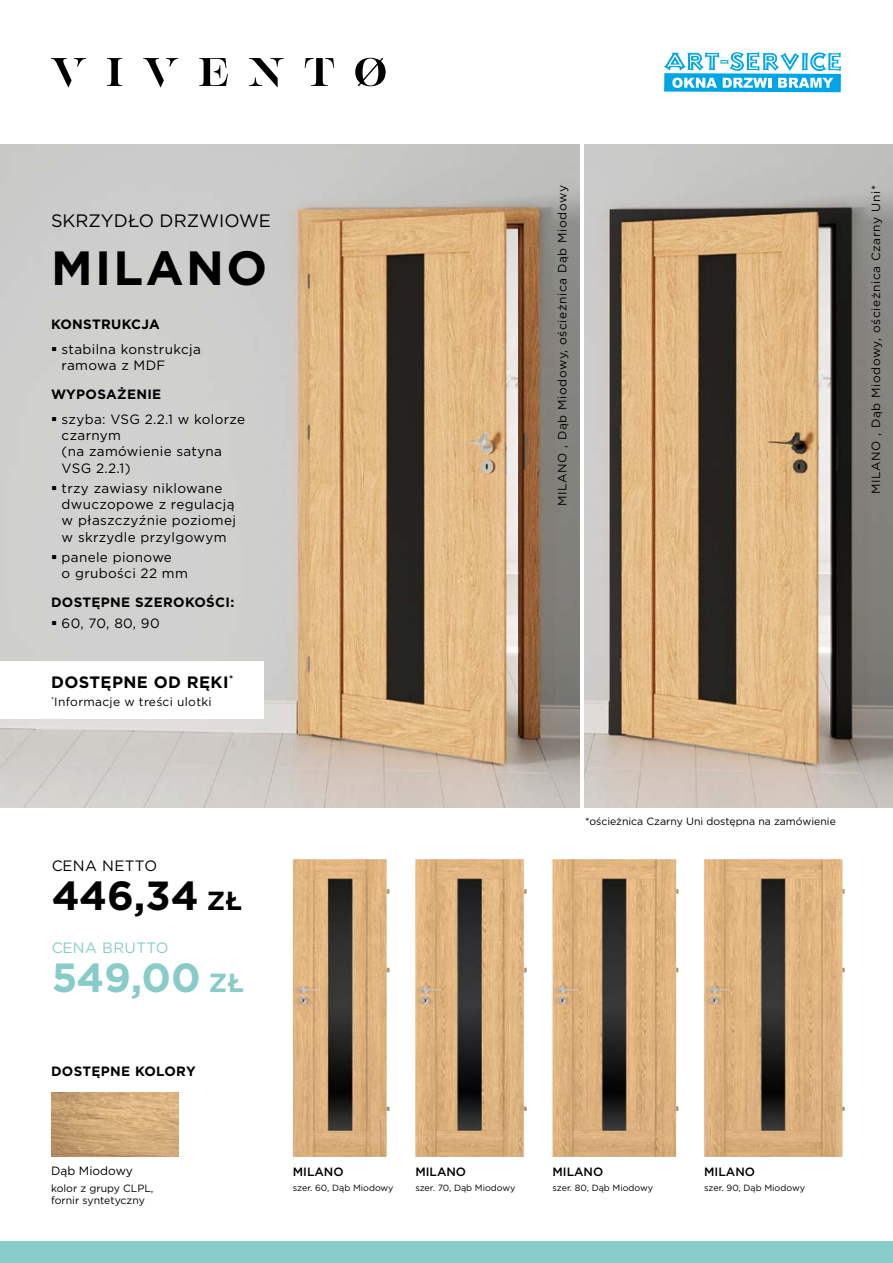
<style>
.page{position:relative;width:893px;height:1263px;background:#fff}
.page>*{position:absolute;margin:0;border:0;box-sizing:border-box;transform-origin:0 0}
.Nazwa_modelu{font:700 48px "Gotham";letter-spacing:.05em;color:#000}
.t1{font:700 40.65px "Gotham";color:#000}
.t2{font:700 40.65px "Gotham";color:#88ccc9}
.Nazwa_modelu-2{font:18px "Gotham";color:#000}
.Śródtytuł{font:700 16.5px "Gotham";letter-spacing:.025em;color:#000}
.t3{font:15px "Gotham";letter-spacing:.025em;color:#88ccc9}
.t4{font:15px "Gotham";letter-spacing:.025em;color:#000}
.t5{font:13.5px/16.2px "Gotham";letter-spacing:.025em;color:#000}
.Śródtytuł-2{font:700 13.5px "Gotham";letter-spacing:.025em;color:#000}
.Opis_wizualizacji{font:12px "Gotham";letter-spacing:.05em;color:#000}
.Śródtytuł-3{font:12px "Gotham";letter-spacing:.025em;color:#000}
.Opis{font:500 12px "Gotham";color:#000}
.Opis_ikony{font:12px "Gotham";color:#000}
.Opis_wizualizacji-2{font:10.5px "Gotham";color:#000}
.Opis_ikony-2{font:10.5px/12.6px "Gotham";color:#000}
.Opis_ikony-3{font:9px "Gotham";color:#000}
.s1{font-size:26.1px}
</style>
<div class="page">
<img style="left:0;top:145px;width:580px;height:663px">
<div style="left:0;top:1242px;width:893px;height:21px;background:#88ccc9"></div>
<img style="left:584px;top:145px;width:309px;height:663px">
<img style="left:415px;top:859px;width:112px;height:298px">
<img style="left:293px;top:859px;width:97px;height:298px">
<img style="left:552px;top:859px;width:127px;height:298px">
<img style="left:704px;top:859px;width:141px;height:298px">
<div style="left:0;top:662px;width:264px;height:57px;background:#fff"></div>
<svg style="left:51px;top:58px;width:35px;height:30px"></svg>
<svg style="left:143px;top:58px;width:35px;height:30px"></svg>
<svg style="left:107px;top:58px;width:15px;height:28px"></svg>
<svg style="left:199px;top:58px;width:29px;height:28px"></svg>
<svg style="left:249px;top:58px;width:35px;height:30px"></svg>
<svg style="left:305px;top:58px;width:29px;height:28px"></svg>
<svg style="left:355px;top:58px;width:31px;height:28px"></svg>
<svg style="left:664px;top:52px;width:177px;height:40px"></svg>
<img style="left:51px;top:1093px;width:128px;height:64px">
<svg style="left:52px;top:347px;width:4px;height:4px"></svg>
<svg style="left:52px;top:417px;width:4px;height:4px"></svg>
<svg style="left:52px;top:486px;width:4px;height:4px"></svg>
<svg style="left:52px;top:555px;width:4px;height:4px"></svg>
<svg style="left:52px;top:621px;width:4px;height:4px"></svg>
<p class="Nazwa_modelu-2" style="left:51px;top:209px;width:221px">SKRZYDŁO DRZWIOWE</p>
<p class="Nazwa_modelu" style="left:51px;top:236px;width:218px">MILANO</p>
<p class="Śródtytuł-2" style="left:51px;top:316px;width:110px">KONSTRUKCJA</p>
<p class="t5" style="left:62px;top:341px;width:141px">stabilna konstrukcja ramowa z MDF</p>
<p class="Śródtytuł-2" style="left:51px;top:386px;width:112px">WYPOSAŻENIE</p>
<p class="t5" style="left:62px;top:411px;width:185px">szyba: VSG 2.2.1 w kolorze czarnym<br>(na zamówienie satyna<br>VSG 2.2.1)</p>
<p class="t5" style="left:62px;top:480px;width:176px">trzy zawiasy niklowane dwuczopowe z regulacją w płaszczyźnie poziomej w skrzydle przylgowym</p>
<p class="t5" style="left:62px;top:549px;width:128px">panele pionowe<br>o grubości 22 mm</p>
<p class="Śródtytuł-2" style="left:51px;top:594px;width:185px">DOSTĘPNE SZEROKOŚCI:</p>
<p class="t5" style="left:62px;top:615px;width:100px">60, 70, 80, 90</p>
<p class="Śródtytuł" style="left:51px;top:671px;width:184px">DOSTĘPNE OD RĘKI<sup>*</sup></p>
<p class="Śródtytuł-3" style="left:51px;top:694px;width:162px"><sup>*</sup>Informacje w treści ulotki</p>
<p class="Opis_wizualizacji" style="left:555px;top:506px;width:323px;rotate:-90deg">MILANO , Dąb Miodowy, ościeżnica Dąb Miodowy</p>
<p class="Opis_wizualizacji" style="left:868px;top:494px;width:311px;rotate:-90deg">MILANO , Dąb Miodowy, ościeżnica Czarny Uni*</p>
<p class="t4" style="left:51px;top:856px;width:108px">CENA NETTO</p>
<h2 class="t1" style="left:51px;top:869px;width:193px">446,34 <span class="s1">ZŁ</span></h2>
<p class="t3" style="left:51px;top:938px;width:119px">CENA BRUTTO</p>
<h2 class="t2" style="left:51px;top:951px;width:195px">549,00 <span class="s1">ZŁ</span></h2>
<p class="Śródtytuł-2" style="left:51px;top:1062px;width:146px">DOSTĘPNE KOLORY</p>
<p class="Opis_ikony" style="left:51px;top:1163px;width:83px">Dąb Miodowy</p>
<p class="Opis_ikony-2" style="left:51px;top:1181px;width:104px">kolor z grupy CLPL, fornir syntetyczny</p>
<p class="Opis_wizualizacji-2" style="left:585px;top:814px;width:252px">*ościeżnica Czarny Uni dostępna na zamówienie</p>
<p class="Opis" style="left:293px;top:1163px;width:52px">MILANO</p>
<p class="Opis_ikony-3" style="left:293px;top:1182px;width:102px">szer. 60, Dąb Miodowy</p>
<p class="Opis" style="left:415px;top:1163px;width:52px">MILANO</p>
<p class="Opis_ikony-3" style="left:415px;top:1182px;width:102px">szer. 70, Dąb Miodowy</p>
<p class="Opis" style="left:552px;top:1163px;width:52px">MILANO</p>
<p class="Opis_ikony-3" style="left:552px;top:1182px;width:102px">szer. 80, Dąb Miodowy</p>
<p class="Opis" style="left:704px;top:1163px;width:52px">MILANO</p>
<p class="Opis_ikony-3" style="left:704px;top:1182px;width:102px">szer. 90, Dąb Miodowy</p>
</div>
